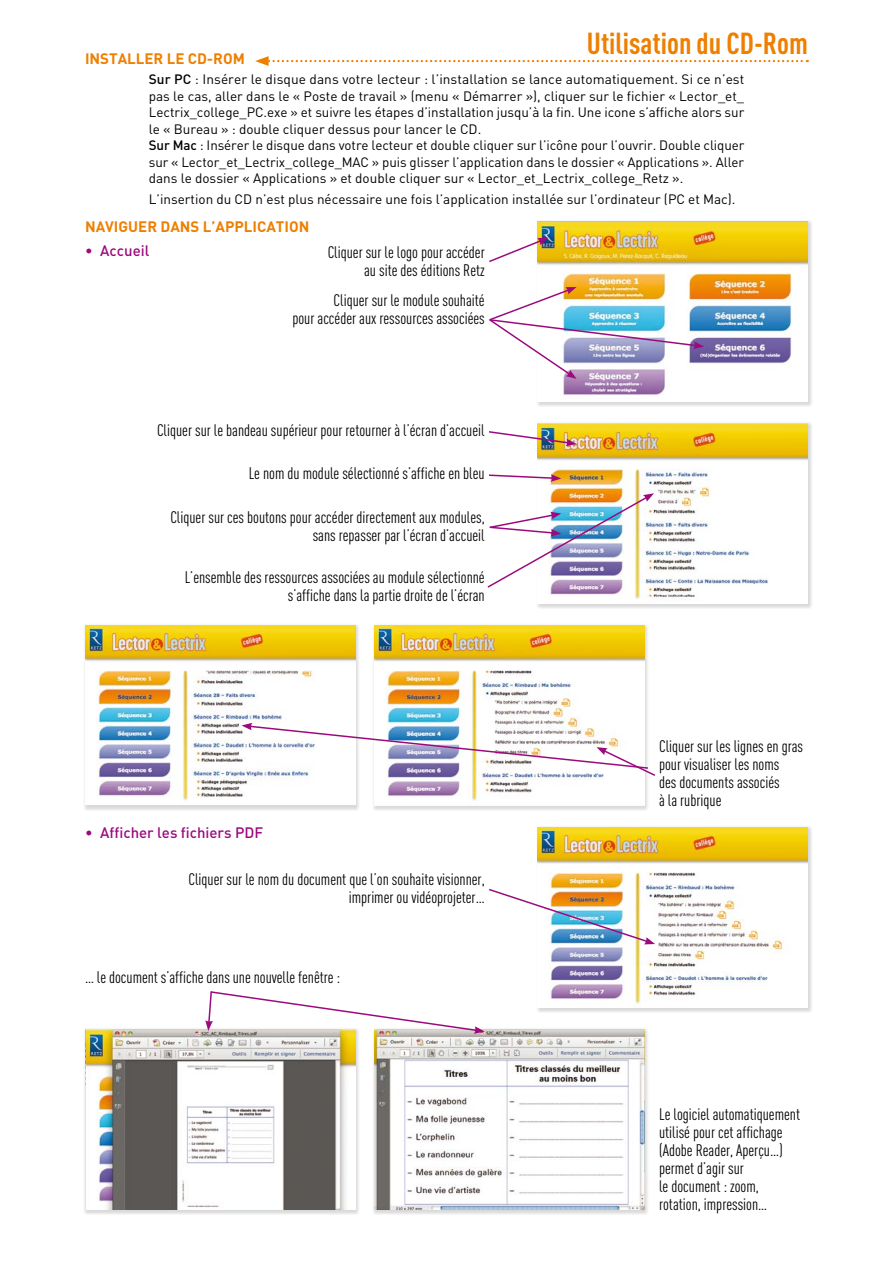
<style>
.page{position:relative;width:893px;height:1263px;background:#fff}
.page>*{position:absolute;margin:0;border:0;box-sizing:border-box;transform-origin:0 0}
.t1{font:700 30px "DIN Cond";color:#ee7f00}
.t2{font:16.5px/18px "DIN Cond";color:#000;text-align:right}
.t3{font:700 15px "DIN";color:#ee7f00}
.t4{font:500 15px "DIN";color:#9c0a7d}
.t5{font:13.5px/16.5px "DIN";color:#000}
.s1{font-weight:500}
</style>
<div class="page">
<div style="left:535px;top:825px;width:279px;height:188px;background:#000;opacity:.15"></div>
<img style="left:538px;top:827px;width:270px;height:181px">
<div style="left:83px;top:623px;width:278px;height:188px;background:#000;opacity:.15"></div>
<img style="left:85px;top:625px;width:270px;height:180px">
<div style="left:372px;top:623px;width:278px;height:188px;background:#000;opacity:.15"></div>
<img style="left:374px;top:625px;width:270px;height:181px">
<div style="left:535px;top:219px;width:279px;height:188px;background:#000;opacity:.15"></div>
<img style="left:538px;top:221px;width:270px;height:181px">
<div style="left:535px;top:421px;width:279px;height:188px;background:#000;opacity:.15"></div>
<img style="left:538px;top:423px;width:270px;height:181px">
<div style="left:83px;top:1027px;width:278px;height:188px;background:#000;opacity:.15"></div>
<img style="left:85px;top:1029px;width:270px;height:181px">
<div style="left:372px;top:1027px;width:278px;height:188px;background:#000;opacity:.15"></div>
<img style="left:374px;top:1029px;width:270px;height:181px">
<svg style="left:489px;top:238px;width:59px;height:25px"></svg>
<img style="left:489px;top:888px;width:166px;height:56px">
<svg style="left:489px;top:474px;width:72px;height:8px"></svg>
<svg style="left:489px;top:430px;width:88px;height:16px"></svg>
<img style="left:489px;top:287px;width:215px;height:92px">
<img style="left:487px;top:493px;width:167px;height:96px">
<svg style="left:205px;top:991px;width:280px;height:43px"></svg>
<img style="left:242px;top:723px;width:414px;height:54px">
<svg style="left:255px;top:56px;width:553px;height:10px"></svg>
<h1 class="t1" style="left:587px;top:25px;width:223px">Utilisation du CD-Rom</h1>
<p class="t3" style="left:85px;top:48px;width:161px">INSTALLER LE CD-ROM</p>
<p class="t5" style="left:149px;top:71px;width:597px"><span class="s1">Sur PC</span> : Insérer le disque dans votre lecteur : l’installation se lance automatiquement. Si ce n’est pas le cas, aller dans le « Poste de travail » (menu « Démarrer »), cliquer sur le fichier « Lector_et_ Lectrix_college_PC.exe » et suivre les étapes d’installation jusqu’à la fin. Une icone s’affiche alors sur le « Bureau » : double cliquer dessus pour lancer le CD.<br><span class="s1">Sur Mac</span> : Insérer le disque dans votre lecteur et double cliquer sur l’icône pour l’ouvrir. Double cliquer sur « Lector_et_Lectrix_college_MAC » puis glisser l’application dans le dossier « Applications ». Aller dans le dossier « Applications » et double cliquer sur « Lector_et_Lectrix_college_Retz ».</p>
<p class="t5" style="left:149px;top:191px;width:588px">L’insertion du CD n’est plus nécessaire une fois l’application installée sur l’ordinateur (PC et Mac).</p>
<p class="t3" style="left:85px;top:217px;width:226px">NAVIGUER DANS L’APPLICATION</p>
<p class="t4" style="left:85px;top:241px;width:66px">• Accueil</p>
<p class="t2" style="left:328px;top:243px;width:159px">Cliquer sur le logo pour accéder au site des éditions Retz</p>
<p class="t2" style="left:292px;top:291px;width:194px">Cliquer sur le module souhaité<br>pour accéder aux ressources associées</p>
<p class="t2" style="left:157px;top:421px;width:329px">Cliquer sur le bandeau supérieur pour retourner à l’écran d’accueil</p>
<p class="t2" style="left:249px;top:464px;width:237px">Le nom du module sélectionné s’affiche en bleu</p>
<p class="t2" style="left:170px;top:508px;width:316px">Cliquer sur ces boutons pour accéder directement aux modules, sans repasser par l’écran d’accueil</p>
<p class="t2" style="left:185px;top:568px;width:301px">L’ensemble des ressources associées au module sélectionné s’affiche dans la partie droite de l’écran</p>
<p class="t4" style="left:85px;top:823px;width:180px">• Afficher les fichiers PDF</p>
<p class="t2" style="left:189px;top:870px;width:298px">Cliquer sur le nom du document que l’on souhaite visionner, imprimer ou vidéoprojeter…</p>
<p class="t2" style="left:85px;top:968px;width:257px">… le document s’affiche dans une nouvelle fenêtre :</p>
<p class="t2" style="left:659px;top:737px;width:146px;text-align:left">Cliquer sur les lignes en gras pour visualiser les noms<br>des documents associés<br>à la rubrique</p>
<p class="t2" style="left:659px;top:1105px;width:142px;text-align:left">Le logiciel automatiquement utilisé pour cet affichage (Adobe Reader, Aperçu…) permet d’agir sur<br>le document : zoom, rotation, impression…</p>
</div>
